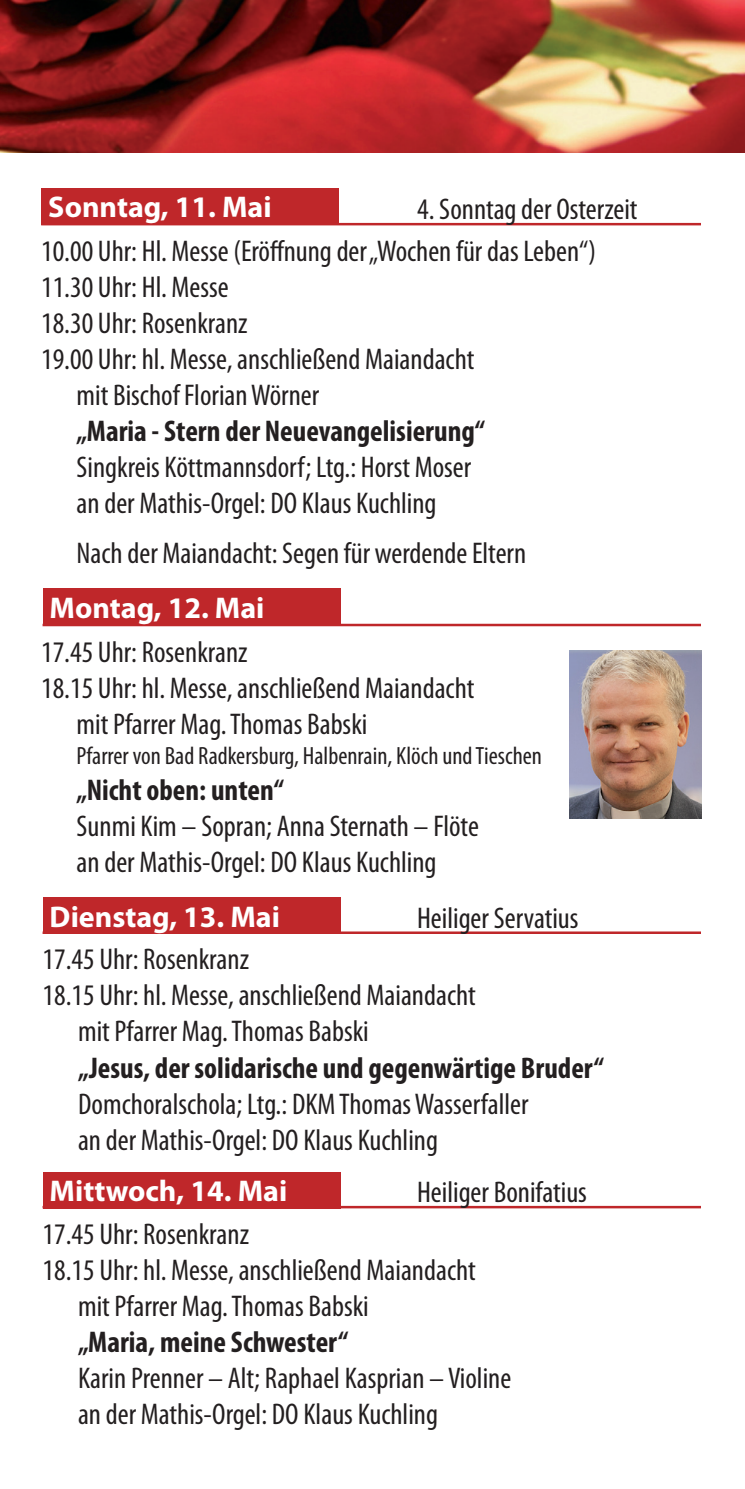
<style>
.page{position:relative;width:745px;height:1489px;background:#fff}
.page>*{position:absolute;margin:0;border:0;box-sizing:border-box;transform-origin:0 0}
.t1{font:condensed 30px "Myriad Pro";color:#231f20}
.t2{font:700 condensed 30px "Myriad Pro";color:#231f20}
.t3{font:700 30px "Myriad Pro";color:#fff}
.t4{font:condensed 25px "Myriad Pro";color:#231f20}
</style>
<div class="page">
<img style="left:0;top:0;width:745px;height:152px">
<hr style="left:43px;top:931px;width:657px;height:2px;background:#bf272a">
<hr style="left:43px;top:623px;width:657px;height:3px;background:#bf272a">
<div style="left:43px;top:588px;width:297px;height:37px;background:#bf272a"></div>
<div style="left:43px;top:896px;width:297px;height:37px;background:#bf272a"></div>
<hr style="left:41px;top:223px;width:659px;height:2px;background:#bf272a">
<div style="left:41px;top:188px;width:298px;height:36px;background:#bf272a"></div>
<img style="left:569px;top:650px;width:131px;height:169px">
<hr style="left:43px;top:1205px;width:657px;height:3px;background:#bf272a">
<div style="left:43px;top:1171px;width:297px;height:37px;background:#bf272a"></div>
<p class="t3" style="left:48px;top:187px;width:225px">Sonntag, 11. Mai</p>
<p class="t1" style="left:417px;top:191px;width:222px">4. Sonntag der Osterzeit</p>
<p class="t1" style="left:41px;top:233px;width:556px">10.00 Uhr: Hl. Messe (Eröffnung der „Wochen für das Leben“)</p>
<p class="t1" style="left:41px;top:269px;width:189px">11.30 Uhr: Hl. Messe</p>
<p class="t1" style="left:41px;top:305px;width:208px">18.30 Uhr: Rosenkranz</p>
<p class="t1" style="left:41px;top:341px;width:434px">19.00 Uhr: hl. Messe, anschließend Maiandacht</p>
<p class="t1" style="left:77px;top:377px;width:244px">mit Bischof Florian Wörner</p>
<p class="t2" style="left:77px;top:412px;width:409px">„Maria - Stern der Neuevangelisierung“</p>
<p class="t1" style="left:77px;top:449px;width:396px">Singkreis Köttmannsdorf; Ltg.: Horst Moser</p>
<p class="t1" style="left:77px;top:485px;width:361px">an der Mathis-Orgel: DO Klaus Kuchling</p>
<p class="t1" style="left:77px;top:535px;width:451px">Nach der Maiandacht: Segen für werdende Eltern</p>
<p class="t3" style="left:50px;top:588px;width:216px">Montag, 12. Mai</p>
<p class="t1" style="left:41px;top:633px;width:208px">17.45 Uhr: Rosenkranz</p>
<p class="t1" style="left:41px;top:669px;width:434px">18.15 Uhr: hl. Messe, anschließend Maiandacht</p>
<p class="t1" style="left:77px;top:705px;width:292px">mit Pfarrer Mag. Thomas Babski</p>
<p class="t4" style="left:77px;top:740px;width:466px">Pfarrer von Bad Radkersburg, Halbenrain, Klöch und Tieschen</p>
<p class="t2" style="left:77px;top:771px;width:209px">„Nicht oben: unten“</p>
<p class="t1" style="left:77px;top:807px;width:403px">Sunmi Kim – Sopran; Anna Sternath – Flöte</p>
<p class="t1" style="left:77px;top:843px;width:361px">an der Mathis-Orgel: DO Klaus Kuchling</p>
<p class="t3" style="left:50px;top:896px;width:232px">Dienstag, 13. Mai</p>
<p class="t1" style="left:417px;top:899px;width:163px">Heiliger Servatius</p>
<p class="t1" style="left:43px;top:941px;width:208px">17.45 Uhr: Rosenkranz</p>
<p class="t1" style="left:43px;top:977px;width:434px">18.15 Uhr: hl. Messe, anschließend Maiandacht</p>
<p class="t1" style="left:78px;top:1013px;width:292px">mit Pfarrer Mag. Thomas Babski</p>
<p class="t2" style="left:78px;top:1048px;width:527px">„Jesus, der solidarische und gegenwärtige Bruder“</p>
<p class="t1" style="left:78px;top:1085px;width:451px">Domchoralschola; Ltg.: DKM Thomas Wasserfaller</p>
<p class="t1" style="left:78px;top:1121px;width:361px">an der Mathis-Orgel: DO Klaus Kuchling</p>
<p class="t3" style="left:50px;top:1171px;width:239px">Mittwoch, 14. Mai</p>
<p class="t1" style="left:417px;top:1173px;width:171px">Heiliger Bonifatius</p>
<p class="t1" style="left:43px;top:1215px;width:208px">17.45 Uhr: Rosenkranz</p>
<p class="t1" style="left:43px;top:1251px;width:434px">18.15 Uhr: hl. Messe, anschließend Maiandacht</p>
<p class="t1" style="left:78px;top:1287px;width:292px">mit Pfarrer Mag. Thomas Babski</p>
<p class="t2" style="left:78px;top:1322px;width:271px">„Maria, meine Schwester“</p>
<p class="t1" style="left:78px;top:1359px;width:434px">Karin Prenner – Alt; Raphael Kasprian – Violine</p>
<p class="t1" style="left:78px;top:1395px;width:361px">an der Mathis-Orgel: DO Klaus Kuchling</p>
</div>
